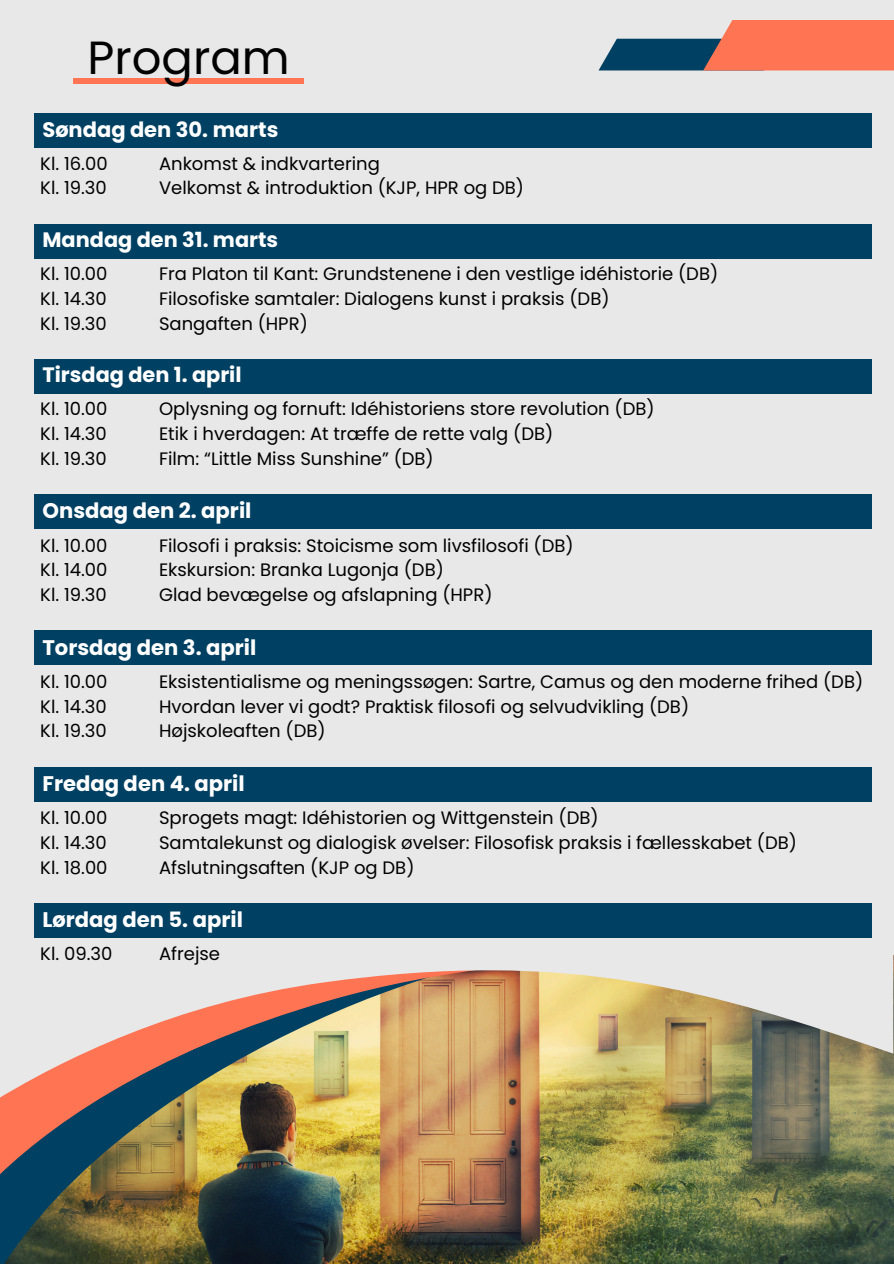
<style>
.page{position:relative;width:894px;height:1264px;background:#fff}
.page>*{position:absolute;margin:0;border:0;box-sizing:border-box;transform-origin:0 0}
.t1{font:46.5px "Poppins";color:#000}
.t2{font:700 21.15px "Poppins";color:#fff}
.t3{font:700 21px "Poppins";color:#fff}
.t4{font:700 20.85px "Poppins";color:#fff}
.t5{font:18px "Poppins";color:#000}
</style>
<div class="page">
<div style="left:0;top:0;width:893px;height:1263px;background:#e8e8e8"></div>
<svg style="left:599px;top:20px;width:294px;height:50px"></svg>
<div style="left:73px;top:78px;width:231px;height:6px;background:#ff7453"></div>
<img style="left:0;top:1183px;width:893px;height:80px">
<img style="left:0;top:1103px;width:893px;height:80px">
<img style="left:0;top:970px;width:893px;height:133px">
<svg style="left:34px;top:767px;width:838px;height:35px"></svg>
<div style="left:34px;top:113px;width:837px;height:34px;background:#004062"></div>
<div style="left:34px;top:224px;width:837px;height:34px;background:#004062"></div>
<div style="left:34px;top:359px;width:837px;height:34px;background:#004062"></div>
<div style="left:34px;top:630px;width:837px;height:34px;background:#004062"></div>
<div style="left:34px;top:767px;width:837px;height:34px;background:#004062"></div>
<div style="left:34px;top:494px;width:837px;height:34px;background:#004062"></div>
<div style="left:34px;top:903px;width:837px;height:34px;background:#004062"></div>
<h1 class="t1" style="left:87px;top:25px;width:204px">Program</h1>
<p class="t3" style="left:42px;top:115px;width:237px">Søndag den 30. marts</p>
<p class="t5" style="left:40px;top:151px;width:69px">Kl. 16.00</p>
<p class="t5" style="left:40px;top:175px;width:68px">Kl. 19.30</p>
<p class="t5" style="left:159px;top:151px;width:222px">Ankomst &amp; indkvartering</p>
<p class="t5" style="left:159px;top:175px;width:366px">Velkomst &amp; introduktion (KJP, HPR og DB)</p>
<p class="t4" style="left:42px;top:225px;width:237px">Mandag den 31. marts</p>
<h2 class="t5" style="left:40px;top:261px;width:69px">Kl. 10.00</h2>
<p class="t5" style="left:40px;top:286px;width:68px">Kl. 14.30</p>
<p class="t5" style="left:40px;top:311px;width:68px">Kl. 19.30</p>
<p class="t5" style="left:159px;top:261px;width:560px">Fra Platon til Kant: Grundstenene i den vestlige idéhistorie (DB)</p>
<p class="t5" style="left:159px;top:286px;width:452px">Filosofiske samtaler: Dialogens kunst i praksis (DB)</p>
<p class="t5" style="left:159px;top:311px;width:150px">Sangaften (HPR)</p>
<h2 class="t4" style="left:42px;top:360px;width:200px">Tirsdag den 1. april</h2>
<p class="t5" style="left:40px;top:396px;width:69px">Kl. 10.00</p>
<h2 class="t5" style="left:40px;top:421px;width:68px">Kl. 14.30</h2>
<p class="t5" style="left:40px;top:446px;width:68px">Kl. 19.30</p>
<p class="t5" style="left:159px;top:396px;width:497px">Oplysning og fornuft: Idéhistoriens store revolution (DB)</p>
<p class="t5" style="left:159px;top:421px;width:396px">Etik i hverdagen: At træffe de rette valg (DB)</p>
<p class="t5" style="left:159px;top:446px;width:276px">Film: “Little Miss Sunshine” (DB)</p>
<p class="t2" style="left:42px;top:496px;width:210px">Onsdag den 2. april</p>
<p class="t5" style="left:40px;top:532px;width:69px">Kl. 10.00</p>
<p class="t5" style="left:40px;top:557px;width:69px">Kl. 14.00</p>
<h2 class="t5" style="left:40px;top:582px;width:68px">Kl. 19.30</h2>
<p class="t5" style="left:159px;top:532px;width:416px">Filosofi i praksis: Stoicisme som livsfilosofi (DB)</p>
<p class="t5" style="left:159px;top:557px;width:286px">Ekskursion: Branka Lugonja (DB)</p>
<p class="t5" style="left:159px;top:582px;width:335px">Glad bevægelse og afslapning (HPR)</p>
<p class="t2" style="left:42px;top:632px;width:215px">Torsdag den 3. april</p>
<p class="t5" style="left:40px;top:669px;width:69px">Kl. 10.00</p>
<p class="t5" style="left:40px;top:693px;width:68px">Kl. 14.30</p>
<p class="t5" style="left:40px;top:718px;width:68px">Kl. 19.30</p>
<h2 class="t5" style="left:159px;top:669px;width:705px">Eksistentialisme og meningssøgen: Sartre, Camus og den moderne frihed (DB)</h2>
<p class="t5" style="left:159px;top:693px;width:531px">Hvordan lever vi godt? Praktisk filosofi og selvudvikling (DB)</p>
<p class="t5" style="left:159px;top:718px;width:168px">Højskoleaften (DB)</p>
<p class="t2" style="left:42px;top:768px;width:204px">Fredag den 4. april</p>
<p class="t5" style="left:40px;top:805px;width:69px">Kl. 10.00</p>
<p class="t5" style="left:40px;top:830px;width:68px">Kl. 14.30</p>
<p class="t5" style="left:40px;top:854px;width:69px">Kl. 18.00</p>
<h2 class="t5" style="left:159px;top:805px;width:441px">Sprogets magt: Idéhistorien og Wittgenstein (DB)</h2>
<p class="t5" style="left:159px;top:830px;width:639px">Samtalekunst og dialogisk øvelser: Filosofisk praksis i fællesskabet (DB)</p>
<p class="t5" style="left:159px;top:854px;width:257px">Afslutningsaften (KJP og DB)</p>
<p class="t2" style="left:42px;top:904px;width:202px">Lørdag den 5. april</p>
<p class="t5" style="left:40px;top:941px;width:74px">Kl. 09.30</p>
<h2 class="t5" style="left:159px;top:941px;width:62px">Afrejse</h2>
</div>
